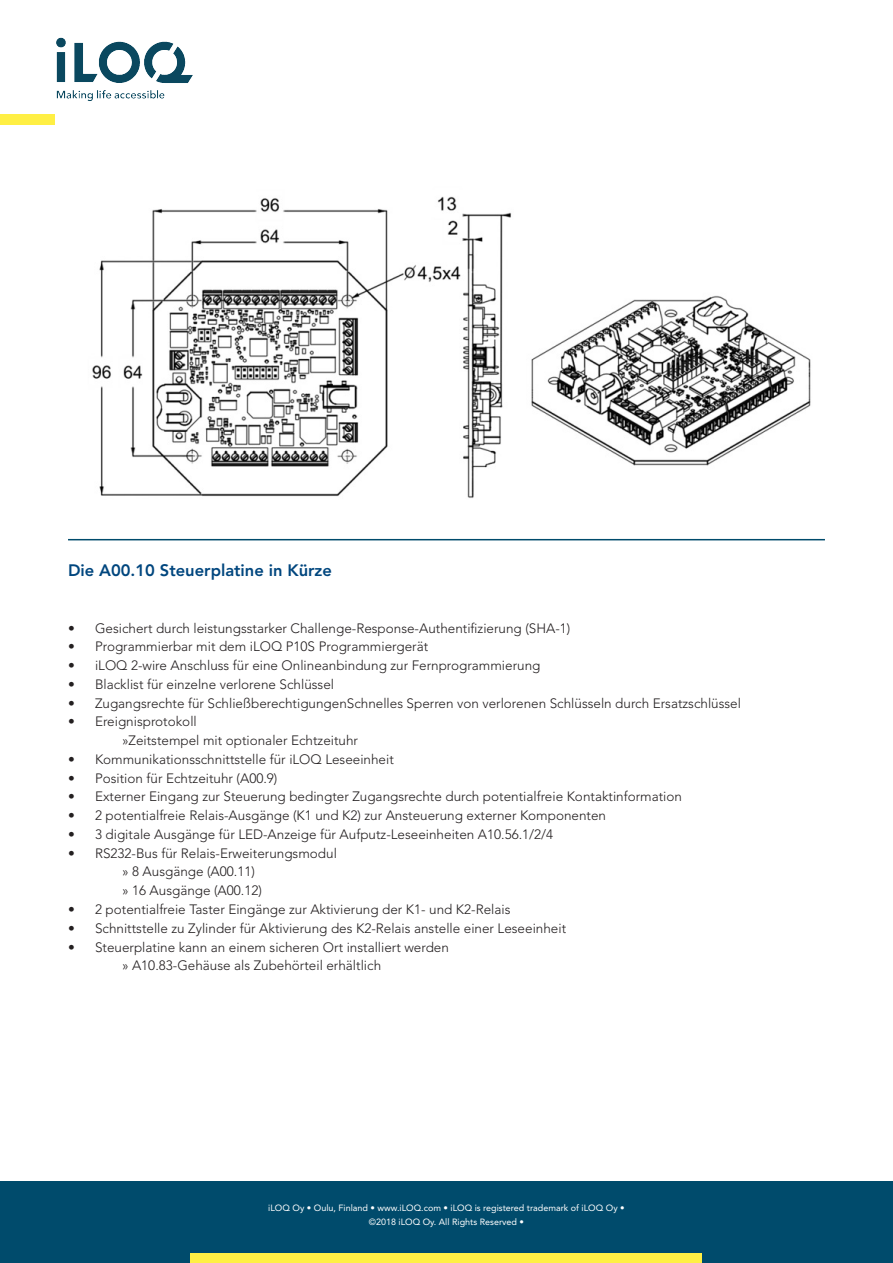
<style>
.page{position:relative;width:893px;height:1263px;background:#fff}
.page>*{position:absolute;margin:0;border:0;box-sizing:border-box;transform-origin:0 0}
.Otsikko{font:800 16.5px "Avenir LT Std";color:#00467e}
.Bullet_listaus{font:300 13.5px "Avenir LT Std";color:#231f20}
.t1{font:9px/13.5px "Avenir LT Std";color:#fff;text-align:center}
</style>
<div class="page">
<div style="left:0;top:1181px;width:893px;height:82px;background:#004b6c"></div>
<div style="left:191px;top:1254px;width:511px;height:9px;background:#ffef44"></div>
<img style="left:56px;top:37px;width:137px;height:64px">
<div style="left:0;top:115px;width:55px;height:10px;background:#ffef44"></div>
<img style="left:92px;top:196px;width:719px;height:302px">
<hr style="left:68px;top:539px;width:757px;height:1px;background:#004b6c">
<p class="Otsikko" style="left:68px;top:561px;width:265px">Die A00.10 Steuerplatine in Kürze</p>
<p class="Bullet_listaus" style="left:68px;top:620px;width:504px">• Gesichert durch leistungsstarker Challenge-Response-Authentifizierung (SHA-1)</p>
<p class="Bullet_listaus" style="left:68px;top:639px;width:362px">• Programmierbar mit dem iLOQ P10S Programmiergerät</p>
<p class="Bullet_listaus" style="left:68px;top:658px;width:474px">• iLOQ 2-wire Anschluss für eine Onlineanbindung zur Fernprogrammierung</p>
<p class="Bullet_listaus" style="left:68px;top:676px;width:268px">• Blacklist für einzelne verlorene Schlüssel</p>
<p class="Bullet_listaus" style="left:68px;top:695px;width:674px">• Zugangsrechte für SchließberechtigungenSchnelles Sperren von verlorenen Schlüsseln durch Ersatzschlüssel</p>
<p class="Bullet_listaus" style="left:68px;top:714px;width:130px">• Ereignisprotokoll</p>
<p class="Bullet_listaus" style="left:122px;top:733px;width:238px">»Zeitstempel mit optionaler Echtzeituhr</p>
<p class="Bullet_listaus" style="left:68px;top:751px;width:327px">• Kommunikationsschnittstelle für iLOQ Leseeinheit</p>
<p class="Bullet_listaus" style="left:68px;top:770px;width:211px">• Position für Echtzeituhr (A00.9)</p>
<p class="Bullet_listaus" style="left:68px;top:789px;width:615px">• Externer Eingang zur Steuerung bedingter Zugangsrechte durch potentialfreie Kontaktinformation</p>
<p class="Bullet_listaus" style="left:68px;top:808px;width:540px">• 2 potentialfreie Relais-Ausgänge (K1 und K2) zur Ansteuerung externer Komponenten</p>
<p class="Bullet_listaus" style="left:68px;top:826px;width:487px">• 3 digitale Ausgänge für LED-Anzeige für Aufputz-Leseeinheiten A10.56.1/2/4</p>
<p class="Bullet_listaus" style="left:68px;top:845px;width:270px">• RS232-Bus für Relais-Erweiterungsmodul</p>
<p class="Bullet_listaus" style="left:122px;top:864px;width:134px">» 8 Ausgänge (A00.11)</p>
<p class="Bullet_listaus" style="left:122px;top:883px;width:141px">» 16 Ausgänge (A00.12)</p>
<p class="Bullet_listaus" style="left:68px;top:901px;width:444px">• 2 potentialfreie Taster Eingänge zur Aktivierung der K1- und K2-Relais</p>
<p class="Bullet_listaus" style="left:68px;top:920px;width:500px">• Schnittstelle zu Zylinder für Aktivierung des K2-Relais anstelle einer Leseeinheit</p>
<p class="Bullet_listaus" style="left:68px;top:939px;width:382px">• Steuerplatine kann an einem sicheren Ort installiert werden</p>
<p class="Bullet_listaus" style="left:122px;top:958px;width:261px">» A10.83-Gehäuse als Zubehörteil erhältlich</p>
<p class="t1" style="left:268px;top:1201px;width:358px">iLOQ Oy • Oulu, Finland • www.iLOQ.com • iLOQ is registered trademark of iLOQ Oy • ©2018 iLOQ Oy. All Rights Reserved •</p>
</div>
